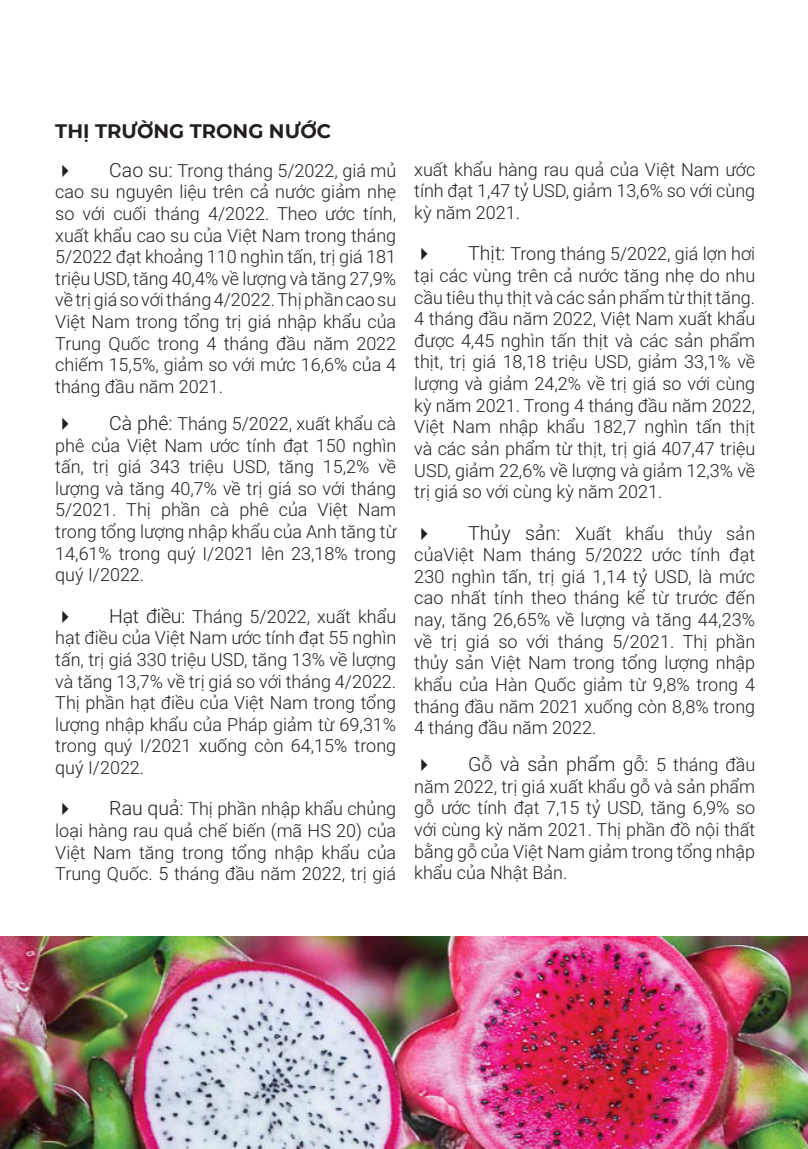
<style>
.page{position:relative;width:808px;height:1149px;background:#fff}
.page>*{position:absolute;margin:0;border:0;box-sizing:border-box;transform-origin:0 0}
.t1{font:300 19.5px "Roboto";color:#231f20}
.t2{font:700 19.5px "Montserrat";color:#231f20}
.t3{font:300 18px/21.6px "Roboto";color:#231f20;text-align:justify}
.s1{font-size:19.5px}
.s2{font-size:18px}
</style>
<div class="page">
<img style="left:0;top:936px;width:808px;height:212px">
<p class="t2" style="left:55px;top:117px;width:277px">THỊ TRƯỜNG TRONG NƯỚC</p>
<p class="t3" style="left:55px;top:159px;width:342px;text-indent:54px"><span class="s1">Cao su:</span> Trong tháng 5/2022, giá mủ cao su nguyên liệu trên cả nước giảm nhẹ so với cuối tháng 4/2022. Theo ước tính, xuất khẩu cao su của Việt Nam trong tháng 5/2022 đạt khoảng 110 nghìn tấn, trị giá 181 triệu USD, tăng 40,4% về lượng và tăng 27,9% về trị giá so với tháng 4/2022. Thị phần cao su Việt Nam trong tổng trị giá nhập khẩu của Trung Quốc trong 4 tháng đầu năm 2022 chiếm 15,5%, giảm so với mức 16,6% của 4 tháng đầu năm 2021.</p>
<p class="t3" style="left:55px;top:412px;width:342px;text-indent:54px"><span class="s1">Cà phê:</span> Tháng 5/2022, xuất khẩu cà phê của Việt Nam ước tính đạt 150 nghìn tấn, trị giá 343 triệu USD, tăng 15,2% về lượng và tăng 40,7% về trị giá so với tháng 5/2021. Thị phần cà phê của Việt Nam trong tổng lượng nhập khẩu của Anh tăng từ 14,61% trong quý I/2021 lên 23,18% trong quý I/2022.</p>
<p class="t3" style="left:55px;top:604px;width:342px;text-indent:54px"><span class="s1">Hạt điều:</span> Tháng 5/2022, xuất khẩu hạt điều của Việt Nam ước tính đạt 55 nghìn tấn, trị giá 330 triệu USD, tăng 13% về lượng và tăng 13,7% về trị giá so với tháng 4/2022.<br>Thị phần hạt điều của Việt Nam trong tổng lượng nhập khẩu của Pháp giảm từ 69,31% trong quý I/2021 xuống còn 64,15% trong quý I/2022.</p>
<p class="t3" style="left:55px;top:797px;width:342px;text-indent:54px"><span class="s1">Rau quả:</span> Thị phần nhập khẩu chủng loại hàng rau quả chế biến (mã HS 20) của Việt Nam tăng trong tổng nhập khẩu của Trung Quốc. 5 tháng đầu năm 2022, trị giá</p>
<p class="t3" style="left:414px;top:158px;width:342px">xuất khẩu hàng rau quả của Việt Nam ước tính đạt 1,47 tỷ USD, giảm 13,6% so với cùng kỳ năm 2021.</p>
<p class="t3" style="left:414px;top:242px;width:342px;text-indent:54px"><span class="s1">Thịt:</span> Trong tháng 5/2022, giá lợn hơi tại các vùng trên cả nước tăng nhẹ do nhu cầu tiêu thụ thịt và các sản phẩm từ thịt tăng.<br>4 tháng đầu năm 2022, Việt Nam xuất khẩu được 4,45 nghìn tấn thịt và các sản phẩm thịt, trị giá 18,18 triệu USD, giảm 33,1% về lượng và giảm 24,2% về trị giá so với cùng kỳ năm 2021. Trong 4 tháng đầu năm 2022, Việt Nam nhập khẩu 182,7 nghìn tấn thịt và các sản phẩm từ thịt, trị giá 407,47 triệu USD, giảm 22,6% về lượng và giảm 12,3% về trị giá so với cùng kỳ năm 2021.</p>
<p class="t3" style="left:414px;top:521px;width:342px;text-indent:54px"><span class="s1">Thủy sản:</span> Xuất khẩu thủy sản củaViệt Nam tháng 5/2022 ước tính đạt 230 nghìn tấn, trị giá 1,14 tỷ USD, là mức cao nhất tính theo tháng kể từ trước đến nay, tăng 26,65% về lượng và tăng 44,23% về trị giá so với tháng 5/2021. Thị phần thủy sản Việt Nam trong tổng lượng nhập khẩu của Hàn Quốc giảm từ 9,8% trong 4 tháng đầu năm 2021 xuống còn 8,8% trong 4 tháng đầu năm 2022.</p>
<p class="t1" style="left:468px;top:750px;width:288px">Gỗ và sản phẩm gỗ: <span class="s2">5 tháng đầu</span></p>
<p class="t3" style="left:414px;top:774px;width:342px">năm 2022, trị giá xuất khẩu gỗ và sản phẩm gỗ ước tính đạt 7,15 tỷ USD, tăng 6,9% so với cùng kỳ năm 2021. Thị phần đồ nội thất bằng gỗ của Việt Nam giảm trong tổng nhập khẩu của Nhật Bản.</p>
</div>
